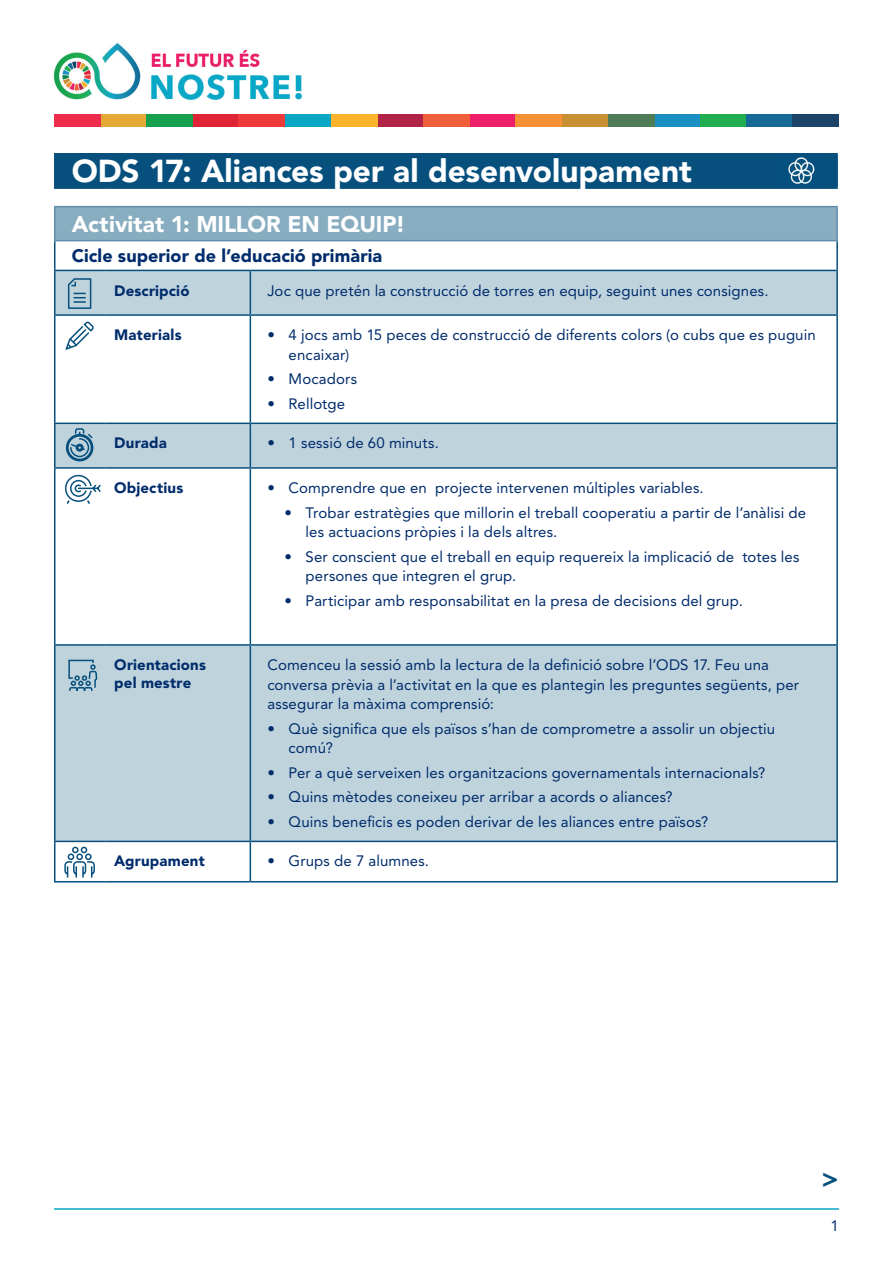
<style>
.page{position:relative;width:893px;height:1263px;background:#fff}
.page>*{position:absolute;margin:0;border:0;box-sizing:border-box;transform-origin:0 0}
.t1{font:900 31.5px "Avenir LT Std";color:#fff}
.t2{font:800 27px "Avenir LT Std";color:#07507e}
.t3{font:900 22.5px "Avenir LT Std";letter-spacing:-.005em;color:#fff}
.t4{font:900 18px "Avenir LT Std";letter-spacing:.005em;color:#002c6b}
.t5{font:15px/19.5px "Avenir LT Std";letter-spacing:.005em;color:#002c6b}
.t6{font:900 15px/18px "Avenir LT Std";letter-spacing:.01em;color:#002c6b}
</style>
<div class="page">
<div style="left:377px;top:114px;width:46px;height:13px;background:#b22348"></div>
<div style="left:193px;top:114px;width:46px;height:13px;background:#df2435"></div>
<div style="left:562px;top:114px;width:46px;height:13px;background:#c89032"></div>
<div style="left:100px;top:114px;width:46px;height:13px;background:#e5aa35"></div>
<div style="left:470px;top:114px;width:46px;height:13px;background:#ed1f6a"></div>
<div style="left:285px;top:114px;width:46px;height:13px;background:#0ba8c6"></div>
<div style="left:654px;top:114px;width:46px;height:13px;background:#1b8ec4"></div>
<div style="left:54px;top:114px;width:46px;height:13px;background:#ed2c4c"></div>
<div style="left:423px;top:114px;width:47px;height:13px;background:#f15f3a"></div>
<div style="left:239px;top:114px;width:46px;height:13px;background:#ed3b3c"></div>
<div style="left:608px;top:114px;width:46px;height:13px;background:#4d7c56"></div>
<div style="left:146px;top:114px;width:47px;height:13px;background:#16a04d"></div>
<div style="left:516px;top:114px;width:46px;height:13px;background:#f59035"></div>
<div style="left:331px;top:114px;width:46px;height:13px;background:#fcb42a"></div>
<div style="left:700px;top:114px;width:47px;height:13px;background:#20ae50"></div>
<div style="left:747px;top:114px;width:46px;height:13px;background:#166a97"></div>
<div style="left:793px;top:114px;width:46px;height:13px;background:#1b4468"></div>
<img style="left:53px;top:43px;width:249px;height:57px">
<hr style="left:54px;top:1208px;width:785px;height:2px;background:#09a7c7">
<div style="left:55px;top:154px;width:782px;height:34px;background:#07507e"></div>
<div style="left:55px;top:207px;width:782px;height:34px;background:#88adc0"></div>
<svg style="left:56px;top:271px;width:780px;height:570px"></svg>
<hr style="left:54px;top:153px;width:52px;height:2px;background:#07507e">
<hr style="left:54px;top:155px;width:2px;height:32px;background:#07507e">
<hr style="left:106px;top:153px;width:144px;height:2px;background:#07507e">
<hr style="left:250px;top:153px;width:588px;height:2px;background:#07507e">
<hr style="left:836px;top:155px;width:2px;height:32px;background:#07507e">
<hr style="left:54px;top:187px;width:52px;height:2px;background:#07507e">
<hr style="left:106px;top:187px;width:144px;height:2px;background:#07507e">
<hr style="left:250px;top:187px;width:588px;height:2px;background:#07507e">
<hr style="left:54px;top:206px;width:52px;height:1px;background:#618faa">
<hr style="left:54px;top:207px;width:2px;height:33px;background:#618faa">
<hr style="left:106px;top:206px;width:144px;height:1px;background:#618faa">
<hr style="left:250px;top:206px;width:588px;height:1px;background:#618faa">
<hr style="left:836px;top:207px;width:2px;height:33px;background:#618faa">
<hr style="left:54px;top:240px;width:52px;height:1px;background:#618faa">
<hr style="left:106px;top:240px;width:144px;height:1px;background:#618faa">
<hr style="left:250px;top:240px;width:588px;height:1px;background:#618faa">
<hr style="left:54px;top:644px;width:52px;height:2px;background:#07507e">
<hr style="left:54px;top:646px;width:2px;height:195px;background:#07507e">
<hr style="left:106px;top:644px;width:144px;height:2px;background:#07507e">
<hr style="left:250px;top:644px;width:588px;height:2px;background:#07507e">
<hr style="left:836px;top:646px;width:2px;height:195px;background:#07507e">
<hr style="left:54px;top:841px;width:52px;height:1px;background:#07507e">
<hr style="left:106px;top:841px;width:144px;height:1px;background:#07507e">
<hr style="left:250px;top:841px;width:588px;height:1px;background:#07507e">
<hr style="left:54px;top:423px;width:52px;height:1px;background:#07507e">
<hr style="left:54px;top:424px;width:2px;height:43px;background:#07507e">
<hr style="left:106px;top:423px;width:144px;height:1px;background:#07507e">
<hr style="left:250px;top:423px;width:588px;height:1px;background:#07507e">
<hr style="left:836px;top:424px;width:2px;height:43px;background:#07507e">
<hr style="left:54px;top:467px;width:52px;height:2px;background:#07507e">
<hr style="left:106px;top:467px;width:144px;height:2px;background:#07507e">
<hr style="left:250px;top:467px;width:588px;height:2px;background:#07507e">
<hr style="left:54px;top:270px;width:52px;height:1px;background:#07507e">
<hr style="left:54px;top:271px;width:2px;height:43px;background:#07507e">
<hr style="left:106px;top:270px;width:144px;height:1px;background:#07507e">
<hr style="left:250px;top:270px;width:588px;height:1px;background:#07507e">
<hr style="left:836px;top:271px;width:2px;height:43px;background:#07507e">
<hr style="left:54px;top:314px;width:52px;height:2px;background:#07507e">
<hr style="left:106px;top:314px;width:144px;height:2px;background:#07507e">
<hr style="left:250px;top:314px;width:588px;height:2px;background:#07507e">
<hr style="left:54px;top:881px;width:52px;height:1px;background:#07507e">
<hr style="left:106px;top:881px;width:144px;height:1px;background:#07507e">
<hr style="left:250px;top:881px;width:588px;height:1px;background:#07507e">
<hr style="left:250px;top:271px;width:1px;height:43px;background:#07507e">
<hr style="left:250px;top:316px;width:1px;height:107px;background:#07507e">
<hr style="left:250px;top:424px;width:1px;height:43px;background:#07507e">
<hr style="left:250px;top:469px;width:1px;height:175px;background:#07507e">
<hr style="left:250px;top:646px;width:1px;height:195px;background:#07507e">
<hr style="left:250px;top:842px;width:1px;height:39px;background:#07507e">
<hr style="left:54px;top:316px;width:2px;height:107px;background:#07507e">
<hr style="left:836px;top:316px;width:2px;height:107px;background:#07507e">
<hr style="left:54px;top:842px;width:2px;height:39px;background:#07507e">
<hr style="left:836px;top:842px;width:2px;height:39px;background:#07507e">
<hr style="left:54px;top:469px;width:2px;height:175px;background:#07507e">
<hr style="left:836px;top:469px;width:2px;height:175px;background:#07507e">
<hr style="left:54px;top:241px;width:2px;height:29px;background:#07507e">
<hr style="left:836px;top:241px;width:2px;height:29px;background:#07507e">
<svg style="left:64px;top:474px;width:38px;height:31px"></svg>
<svg style="left:68px;top:638px;width:30px;height:75px;background:#a9c3d2"></svg>
<svg style="left:64px;top:846px;width:31px;height:32px"></svg>
<svg style="left:64px;top:320px;width:31px;height:31px"></svg>
<svg style="left:67px;top:277px;width:25px;height:33px"></svg>
<svg style="left:65px;top:427px;width:29px;height:35px"></svg>
<img style="left:788px;top:157px;width:27px;height:27px">
<h1 class="t1" style="left:72px;top:152px;width:622px">ODS 17: Aliances per al desenvolupament</h1>
<h3 class="t3" style="left:72px;top:210px;width:335px">Activitat 1: MILLOR EN EQUIP!</h3>
<p class="t4" style="left:72px;top:245px;width:312px">Cicle superior de l’educació primària</p>
<p class="t6" style="left:114px;top:281px;width:77px">Descripció</p>
<p class="t5" style="left:267px;top:281px;width:503px">Joc que pretén la construcció de torres en equip, seguint unes consignes.</p>
<p class="t6" style="left:114px;top:326px;width:69px">Materials</p>
<p class="t5" style="left:289px;top:325px;width:529px;text-indent:-21px">• 4 jocs amb 15 peces de construcció de diferents colors (o cubs que es puguin encaixar)</p>
<p class="t5" style="left:267px;top:369px;width:91px">• Mocadors</p>
<p class="t5" style="left:267px;top:394px;width:79px">• Rellotge</p>
<p class="t6" style="left:114px;top:434px;width:54px">Durada</p>
<p class="t5" style="left:267px;top:434px;width:173px">• 1 sessió de 60 minuts.</p>
<p class="t6" style="left:114px;top:479px;width:71px">Objectius</p>
<p class="t5" style="left:267px;top:478px;width:438px">• Comprendre que en projecte intervenen múltiples variables.</p>
<p class="t5" style="left:306px;top:503px;width:502px;text-indent:-21px">• Trobar estratègies que millorin el treball cooperatiu a partir de l’anàlisi de les actuacions pròpies i la dels altres.</p>
<p class="t5" style="left:306px;top:547px;width:495px;text-indent:-21px">• Ser conscient que el treball en equip requereix la implicació de totes les persones que integren el grup.</p>
<p class="t5" style="left:284px;top:591px;width:460px">• Participar amb responsabilitat en la presa de decisions del grup.</p>
<p class="t6" style="left:114px;top:656px;width:93px">Orientacions pel mestre</p>
<p class="t5" style="left:267px;top:655px;width:533px">Comenceu la sessió amb la lectura de la definició sobre l’ODS 17. Feu una conversa prèvia a l’activitat en la que es plantegin les preguntes següents, per assegurar la màxima comprensió:</p>
<p class="t5" style="left:289px;top:719px;width:488px;text-indent:-21px">• Què significa que els països s’han de comprometre a assolir un objectiu comú?</p>
<p class="t5" style="left:267px;top:763px;width:500px">• Per a què serveixen les organitzacions governamentals internacionals?</p>
<p class="t5" style="left:267px;top:787px;width:407px">• Quins mètodes coneixeu per arribar a acords o aliances?</p>
<p class="t5" style="left:267px;top:812px;width:442px">• Quins beneficis es poden derivar de les aliances entre països?</p>
<p class="t6" style="left:114px;top:852px;width:92px">Agrupament</p>
<p class="t5" style="left:267px;top:852px;width:163px">• Grups de 7 alumnes.</p>
<h2 class="t2" style="left:821px;top:1162px;width:19px">&gt;</h2>
<p class="t5" style="left:831px;top:1216px;width:10px">1</p>
</div>
